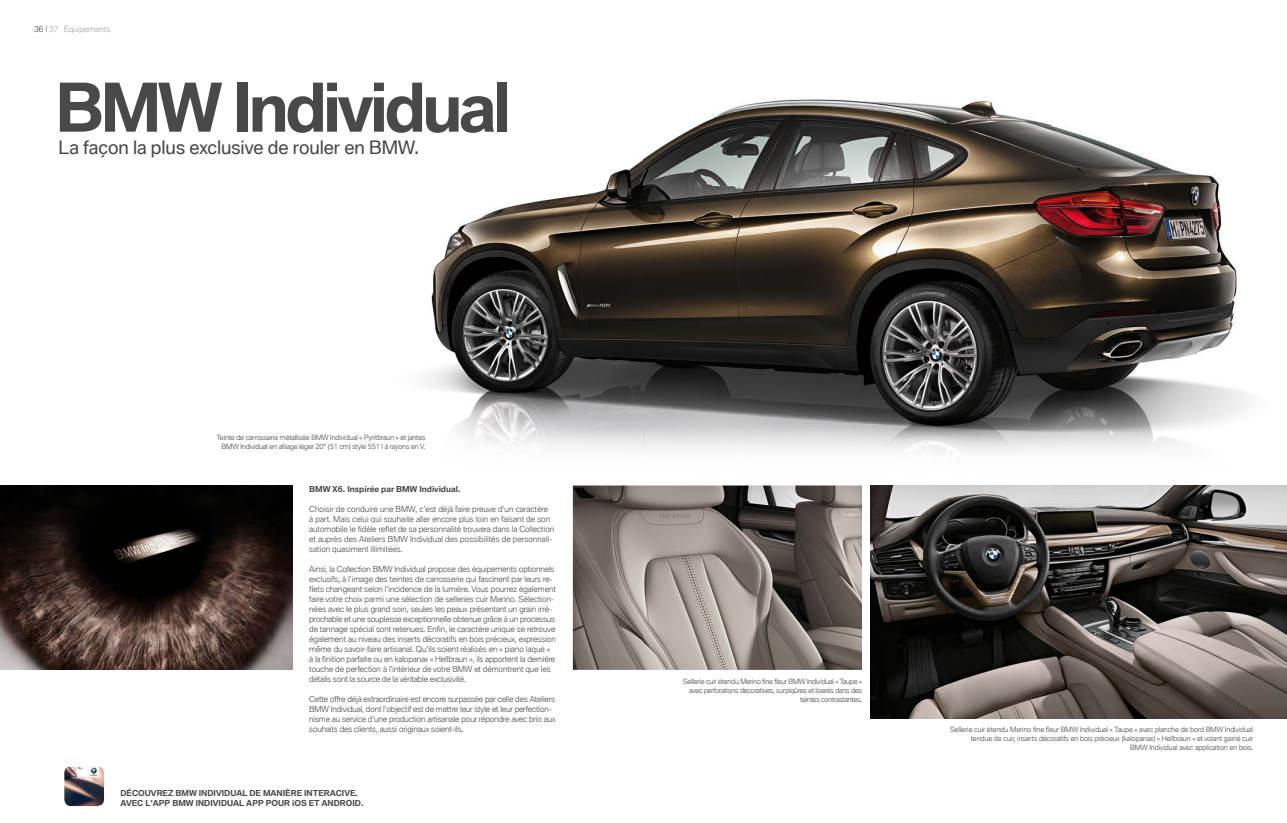
<style>
.page{position:relative;width:1287px;height:823px;background:#fff}
.page>*{position:absolute;margin:0;border:0;box-sizing:border-box;transform-origin:0 0}
.t1{font:700 65px "BMW Type Global Pro";letter-spacing:-.06em;color:#4a4949}
.t2{font:18px "BMW Type Global Pro";letter-spacing:-.005em;color:#4a4949}
.t3{font:300 8px/10px "BMW Type Global Pro";color:#4a4949}
.t4{font:700 8px/10px "BMW Type Global Pro";color:#4a4949}
.t5{font:300 8px "BMW Type Global Pro";color:#a8a7a7}
.t6{font:300 7px/9px "BMW Type Global Pro";letter-spacing:-.01em;color:#4a4949;text-align:right}
.s1{color:#a8a7a7}
</style>
<div class="page">
<img style="left:427px;top:99px;width:822px;height:355px">
<img style="left:573px;top:485px;width:289px;height:184px">
<img style="left:0;top:485px;width:292px;height:184px">
<img style="left:64px;top:766px;width:40px;height:39px">
<img style="left:871px;top:485px;width:416px;height:233px">
<p class="t5" style="left:64px;top:23px;width:48px">Équipements</p>
<p class="t3" style="left:34px;top:24px;width:26px">36 | <span class="s1">37</span></p>
<h1 class="t1" style="left:55px;top:71px;width:457px">BMW Individual</h1>
<h2 class="t2" style="left:59px;top:134px;width:362px">La façon la plus exclusive de rouler en BMW.</h2>
<p class="t6" style="left:216px;top:433px;width:211px">Teinte de carrosserie métallisée BMW Individual « Pyritbraun » et jantes<br>BMW Individual en alliage léger 20" (51 cm) style 551 I à rayons en V.</p>
<p class="t4" style="left:309px;top:483px;width:153px">BMW X6. Inspirée par BMW Individual.</p>
<p class="t3" style="left:309px;top:504px;width:247px">Choisir de conduire une BMW, c’est déjà faire preuve d’un caractère<br>à part. Mais celui qui souhaite aller encore plus loin en faisant de son automobile le fidèle reflet de sa personnalité trouvera dans la Collection et auprès des Ateliers BMW Individual des possibilités de personnali&shy;sation quasiment illimitées.</p>
<p class="t3" style="left:309px;top:564px;width:248px">Ainsi, la Collection BMW Individual propose des équipements optionnels exclusifs, à l’image des teintes de carrosserie qui fascinent par leurs re&shy;flets changeant selon l’incidence de la lumière. Vous pourrez également faire votre choix parmi une sélection de selleries cuir Merino. Sélection&shy;nées avec le plus grand soin, seules les peaux présentant un grain irré&shy;prochable et une souplesse exceptionnelle obtenue grâce à un processus de tannage spécial sont retenues. Enfin, le caractère unique se retrouve également au niveau des inserts décoratifs en bois précieux, expression même du savoir-faire artisanal. Qu’ils soient réalisés en « piano laqué » à la finition parfaite ou en kalopanax « Hellbraun », ils apportent la dernière touche de perfection à l’intérieur de votre BMW et démontrent que les détails sont la source de la véritable exclusivité.</p>
<p class="t3" style="left:309px;top:694px;width:248px">Cette offre déjà extraordinaire est encore surpassée par celle des Ateliers BMW Individual, dont l’objectif est de mettre leur style et leur perfection&shy;nisme au service d’une production artisanale pour répondre avec brio aux souhaits des clients, aussi originaux soient-ils.</p>
<p class="t4" style="left:120px;top:788px;width:244px">DÉCOUVREZ BMW INDIVIDUAL DE MANIÈRE INTERACIVE.<br>AVEC L’APP BMW INDIVIDUAL APP POUR iOS ET ANDROID.</p>
<p class="t6" style="left:683px;top:676px;width:180px">Sellerie cuir étendu Merino fine fleur BMW Individual « Taupe » avec perforations décoratives, surpiqûres et liserés dans des teintes contrastantes.</p>
<p class="t6" style="left:950px;top:725px;width:305px">Sellerie cuir étendu Merino fine fleur BMW Individual « Taupe » avec planche de bord BMW Individual tendue de cuir, inserts décoratifs en bois précieux (kalopanax) « Hellbraun » et volant gainé cuir<br>BMW Individual avec application en bois.</p>
</div>
